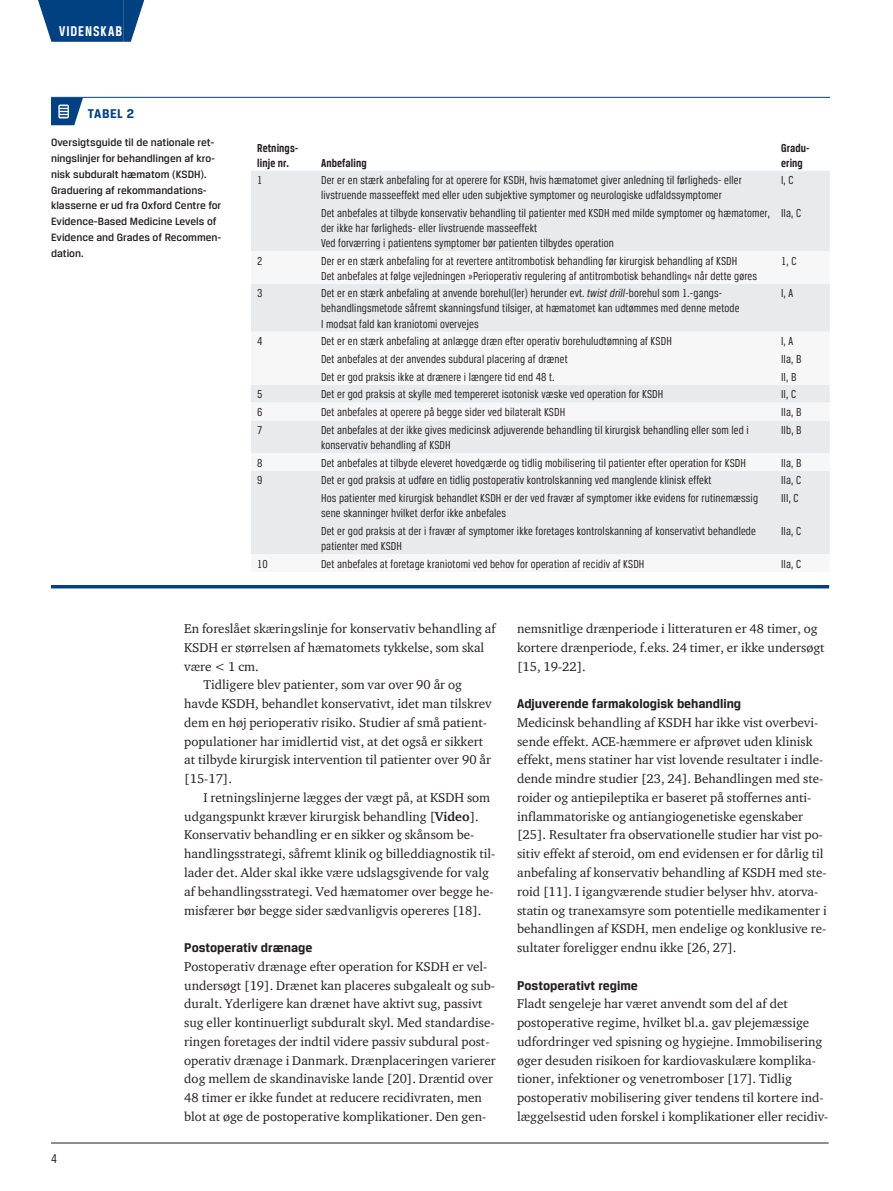
<style>
.page{position:relative;width:893px;height:1191px;background:#fff}
.page>*{position:absolute;margin:0;border:0;box-sizing:border-box;transform-origin:0 0}
.t1{font:700 15px "Breuer Condensed";letter-spacing:.065em;color:#fff}
.t2{font:700 13.5px "Breuer Text";color:#231f20}
.t3{font:700 13.5px "Breuer Text";color:#014081}
.t4{font:13.5px "Breuer Condensed";color:#231f20}
.t5{font:13.05px/18.8px "ITC Charter Com";color:#231f20}
.t6{font:12.3px/15px "Breuer Condensed";letter-spacing:.01em;color:#231f20}
.t7{font:700 12.3px/15px "Breuer Condensed";letter-spacing:.01em;color:#231f20}
.t8{font:500 11.25px/15.8px "Breuer Text";color:#231f20}
.s1{font-style:italic}
.s2{font-weight:700}
</style>
<div class="page">
<hr style="left:51px;top:1142px;width:778px;height:1px;background:#231f20">
<div style="left:59px;top:0;width:64px;height:42px;background:#014081"></div>
<svg style="left:38px;top:0;width:21px;height:42px"></svg>
<svg style="left:123px;top:0;width:21px;height:42px"></svg>
<hr style="left:51px;top:97px;width:37px;height:1px;background:#014081">
<hr style="left:88px;top:97px;width:742px;height:1px;background:#014081">
<svg style="left:51px;top:98px;width:32px;height:27px"></svg>
<div style="left:251px;top:171px;width:579px;height:80px;background:#e9eaeb"></div>
<svg style="left:251px;top:284px;width:579px;height:270px;fill:#e9eaeb"></svg>
<hr style="left:51px;top:585px;width:778px;height:3px;background:#014081">
<p class="t1" style="left:59px;top:23px;width:65px">Videnskab</p>
<p class="t3" style="left:88px;top:106px;width:15px">Tabel</p>
<p class="t3" style="left:127px;top:106px;width:9px">2</p>
<p class="t8" style="left:51px;top:135px;width:172px">Oversigtsguide til de nationale ret&shy;ningslinjer for behandlingen af kro&shy;nisk subduralt hæmatom (KSDH).<br>Graduering af rekommandations&shy;klasserne er ud fra Oxford Centre for<br>Evidence-Based Medicine Levels of<br>Evidence and Grades of Recommen&shy;dation.</p>
<p class="t7" style="left:257px;top:140px;width:43px">Retnings&shy;linje nr.</p>
<p class="t7" style="left:781px;top:140px;width:30px">Gradu&shy;ering</p>
<p class="t7" style="left:321px;top:155px;width:47px">Anbefaling</p>
<p class="t6" style="left:257px;top:173px;width:7px">1</p>
<p class="t6" style="left:321px;top:173px;width:422px">Der er en stærk anbefaling for at operere for KSDH, hvis hæmatomet giver anledning til førligheds- eller livstruende masseeffekt med eller uden subjektive symptomer og neurologiske udfaldssymptomer</p>
<p class="t6" style="left:781px;top:173px;width:14px">I, C</p>
<p class="t6" style="left:321px;top:205px;width:450px">Det anbefales at tilbyde konservativ behandling til patienter med KSDH med milde symptomer og hæmatomer, der ikke har førligheds- eller livstruende masseeffekt<br>Ved forværring i patientens symptomer bør patienten tilbydes operation</p>
<p class="t6" style="left:781px;top:205px;width:22px">IIa, C</p>
<p class="t6" style="left:257px;top:253px;width:7px">2</p>
<p class="t6" style="left:321px;top:253px;width:438px">Der er en stærk anbefaling for at revertere antitrombotisk behandling før kirurgisk behandling af KSDH<br>Det anbefales at følge vejledningen »Perioperativ regulering af antitrombotisk behandling« når dette gøres</p>
<p class="t6" style="left:781px;top:253px;width:17px">1, C</p>
<p class="t6" style="left:257px;top:286px;width:7px">3</p>
<p class="t6" style="left:321px;top:286px;width:420px">Det er en stærk anbefaling at anvende borehul(ler) herunder evt. <span class="s1">twist drill</span>-borehul som 1.-gangs&shy;behandlingsmetode såfremt skanningsfund tilsiger, at hæmatomet kan udtømmes med denne metode<br>I modsat fald kan kraniotomi overvejes</p>
<p class="t6" style="left:781px;top:286px;width:14px">I, A</p>
<p class="t6" style="left:257px;top:333px;width:7px">4</p>
<p class="t6" style="left:321px;top:333px;width:352px">Det er en stærk anbefaling at anlægge dræn efter operativ borehuludtømning af KSDH</p>
<p class="t6" style="left:781px;top:333px;width:14px">I, A</p>
<p class="t6" style="left:321px;top:351px;width:248px">Det anbefales at der anvendes subdural placering af drænet</p>
<p class="t6" style="left:781px;top:351px;width:22px">IIa, B</p>
<p class="t6" style="left:321px;top:369px;width:235px">Det er god praksis ikke at drænere i længere tid end 48 t.</p>
<p class="t6" style="left:781px;top:369px;width:17px">II, B</p>
<p class="t6" style="left:257px;top:387px;width:7px">5</p>
<p class="t6" style="left:321px;top:387px;width:344px">Det er god praksis at skylle med tempereret isotonisk væske ved operation for KSDH</p>
<p class="t6" style="left:781px;top:387px;width:17px">II, C</p>
<p class="t6" style="left:257px;top:404px;width:7px">6</p>
<p class="t6" style="left:321px;top:404px;width:246px">Det anbefales at operere på begge sider ved bilateralt KSDH</p>
<p class="t6" style="left:781px;top:404px;width:22px">IIa, B</p>
<p class="t6" style="left:257px;top:422px;width:7px">7</p>
<p class="t6" style="left:321px;top:422px;width:429px">Det anbefales at der ikke gives medicinsk adjuverende behandling til kirurgisk behandling eller som led i konservativ behandling af KSDH</p>
<p class="t6" style="left:781px;top:422px;width:22px">IIb, B</p>
<p class="t6" style="left:257px;top:455px;width:7px">8</p>
<p class="t6" style="left:321px;top:455px;width:426px">Det anbefales at tilbyde eleveret hovedgærde og tidlig mobilisering til patienter efter operation for KSDH</p>
<p class="t6" style="left:781px;top:455px;width:22px">IIa, B</p>
<p class="t6" style="left:257px;top:473px;width:7px">9</p>
<p class="t6" style="left:321px;top:473px;width:392px">Det er god praksis at udføre en tidlig postoperativ kontrolskanning ved manglende klinisk effekt</p>
<p class="t6" style="left:781px;top:473px;width:22px">IIa, C</p>
<p class="t6" style="left:321px;top:490px;width:438px">Hos patienter med kirurgisk behandlet KSDH er der ved fravær af symptomer ikke evidens for rutinemæssig sene skanninger hvilket derfor ikke anbefales</p>
<p class="t6" style="left:781px;top:490px;width:19px">III, C</p>
<p class="t6" style="left:321px;top:523px;width:436px">Det er god praksis at der i fravær af symptomer ikke foretages kontrolskanning af konservativt behandlede patienter med KSDH</p>
<p class="t6" style="left:781px;top:523px;width:22px">IIa, C</p>
<p class="t6" style="left:257px;top:556px;width:12px">10</p>
<p class="t6" style="left:321px;top:556px;width:325px">Det anbefales at foretage kraniotomi ved behov for operation af recidiv af KSDH</p>
<p class="t6" style="left:781px;top:556px;width:22px">IIa, C</p>
<p class="t4" style="left:51px;top:1150px;width:7px">4</p>
<p class="t5" style="left:184px;top:619px;width:313px">En foreslået skæringslinje for konservativ behandling af</p>
<p class="t5" style="left:184px;top:638px;width:302px">KSDH er størrelsen af hæmatomets tykkelse, som skal</p>
<p class="t5" style="left:184px;top:656px;width:76px">være &lt; 1 cm.</p>
<p class="t5" style="left:203px;top:675px;width:260px">Tidligere blev patienter, som var over 90 år og</p>
<p class="t5" style="left:184px;top:694px;width:309px">havde KSDH, behandlet konservativt, idet man tilskrev</p>
<p class="t5" style="left:184px;top:713px;width:304px">dem en høj perioperativ risiko. Studier af små patient-</p>
<p class="t5" style="left:184px;top:731px;width:300px">populationer har imidlertid vist, at det også er sikkert</p>
<p class="t5" style="left:184px;top:750px;width:308px">at tilbyde kirurgisk intervention til patienter over 90 år</p>
<p class="t5" style="left:184px;top:769px;width:49px">[15-17].</p>
<p class="t5" style="left:203px;top:788px;width:288px">I retningslinjerne lægges der vægt på, at KSDH som</p>
<p class="t5" style="left:184px;top:806px;width:296px">udgangspunkt kræver kirurgisk behandling [<span class="s2">Video</span>].</p>
<p class="t5" style="left:184px;top:825px;width:292px">Konservativ behandling er en sikker og skånsom be-</p>
<p class="t5" style="left:184px;top:844px;width:313px">handlingsstrategi, såfremt klinik og billeddiagnostik til-</p>
<p class="t5" style="left:184px;top:863px;width:306px">lader det. Alder skal ikke være udslagsgivende for valg</p>
<p class="t5" style="left:184px;top:881px;width:311px">af behandlingsstrategi. Ved hæmatomer over begge he-</p>
<p class="t5" style="left:184px;top:900px;width:299px">misfærer bør begge sider sædvanligvis opereres [18].</p>
<p class="t2" style="left:184px;top:940px;width:130px">Postoperativ drænage</p>
<p class="t5" style="left:184px;top:956px;width:313px">Postoperativ drænage efter operation for KSDH er vel&shy;undersøgt [19]. Drænet kan placeres subgalealt og sub&shy;duralt. Yderligere kan drænet have aktivt sug, passivt sug eller kontinuerligt subduralt skyl. Med standardise&shy;ringen foretages der indtil videre passiv subdural post&shy;operativ drænage i Danmark. Drænplaceringen varierer dog mellem de skandinaviske lande [20]. Dræntid over 48 timer er ikke fundet at reducere recidivraten, men blot at øge de postoperative komplikationer. Den gen-</p>
<p class="t5" style="left:517px;top:619px;width:309px">nemsnitlige drænperiode i litteraturen er 48 timer, og kortere drænperiode, f.eks. 24 timer, er ikke undersøgt [15, 19-22].</p>
<p class="t2" style="left:517px;top:696px;width:226px">Adjuverende farmakologisk behandling</p>
<p class="t5" style="left:517px;top:713px;width:311px">Medicinsk behandling af KSDH har ikke vist overbevi&shy;sende effekt. ACE-hæmmere er afprøvet uden klinisk effekt, mens statiner har vist lovende resultater i indle&shy;dende mindre studier [23, 24]. Behandlingen med ste&shy;roider og antiepileptika er baseret på stoffernes anti&shy;inflammatoriske og antiangiogenetiske egenskaber [25]. Resultater fra observationelle studier har vist po&shy;sitiv effekt af steroid, om end evidensen er for dårlig til anbefaling af konservativ behandling af KSDH med ste&shy;roid [11]. I igangværende studier belyser hhv. atorva&shy;statin og tranexamsyre som potentielle medikamenter i behandlingen af KSDH, men endelige og konklusive re&shy;sultater foreligger endnu ikke [26, 27].</p>
<p class="t2" style="left:517px;top:977px;width:122px">Postoperativt regime</p>
<p class="t5" style="left:517px;top:994px;width:313px">Fladt sengeleje har været anvendt som del af det postoperative regime, hvilket bl.a. gav plejemæssige udfordringer ved spisning og hygiejne. Immobilisering øger desuden risikoen for kardiovaskulære komplika&shy;tioner, infektioner og venetromboser [17]. Tidlig postoperativ mobilisering giver tendens til kortere ind&shy;læggelsestid uden forskel i komplikationer eller recidiv-</p>
</div>
